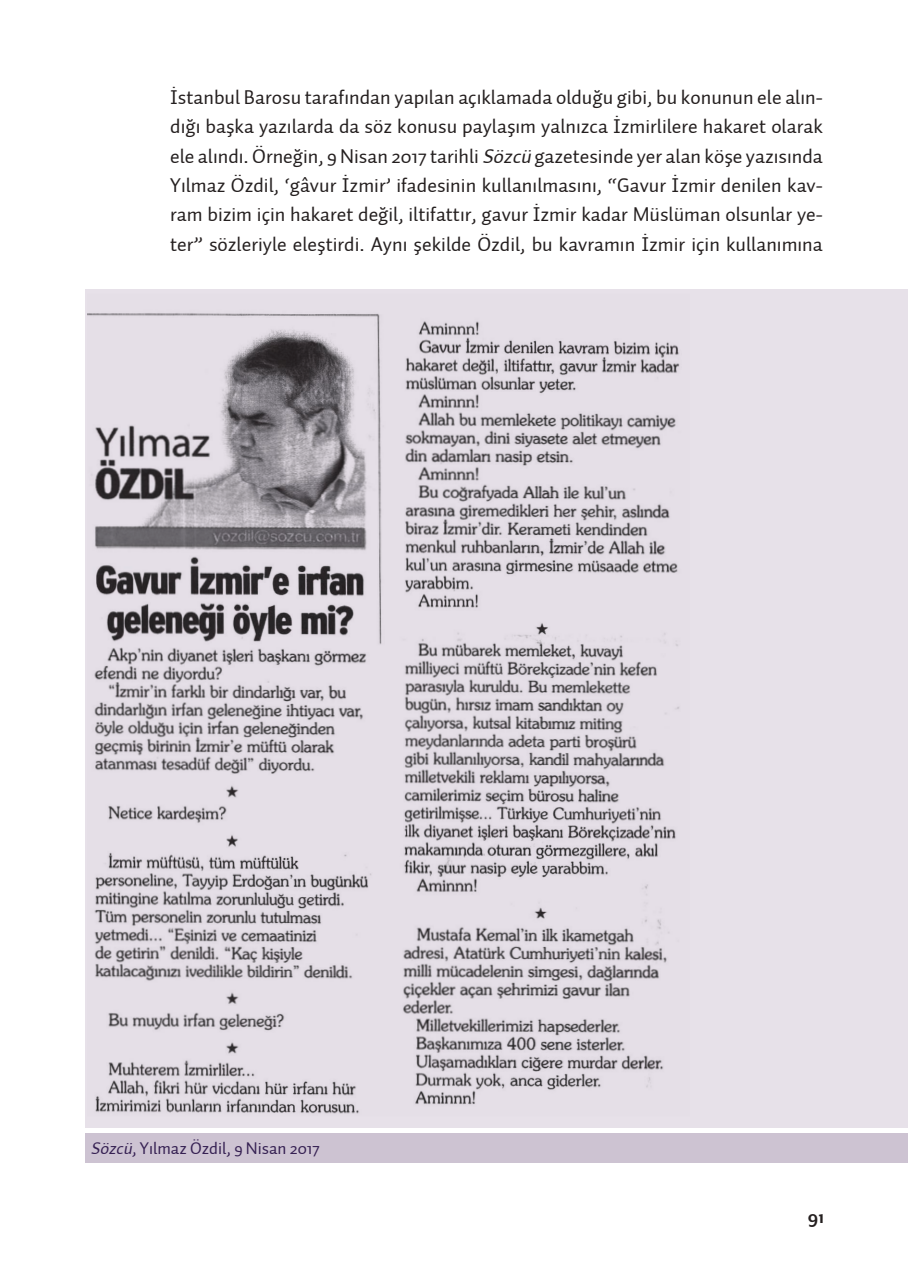
<style>
.page{position:relative;width:908px;height:1276px;background:#fff}
.page>*{position:absolute;margin:0;border:0;box-sizing:border-box;transform-origin:0 0}
.t1{font:20px/29.4px "Auto 2 TR Regular";color:#241f1f;text-align:justify}
.t2{font:700 20px "Mr Eaves San OT";color:#241f1f}
.t3{font:17px "Auto 2 TR Regular";color:#362153}
.s1{font-style:italic}
</style>
<div class="page">
<div style="left:85px;top:1133px;width:822px;height:29px;background:#cdc3d2"></div>
<div style="left:85px;top:289px;width:822px;height:838px;background:#e7e1e9"></div>
<img style="left:87px;top:313px;width:593px;height:801px">
<p class="t1" style="left:170px;top:83px;width:653px">İstanbul Barosu tarafından yapılan açıklamada olduğu gibi, bu konunun ele alın&shy;dığı başka yazılarda da söz konusu paylaşım yalnızca İzmirlilere hakaret olarak ele alındı. Örneğin, 9 Nisan 2017 tarihli <span class="s1">Sözcü</span> gazetesinde yer alan köşe yazısında Yılmaz Özdil, ‘gâvur İzmir’ ifadesinin kullanılmasını, “Gavur İzmir denilen kav&shy;ram bizim için hakaret değil, iltifattır, gavur İzmir kadar Müslüman olsunlar ye&shy;ter” sözleriyle eleştirdi. Aynı şekilde Özdil, bu kavramın İzmir için kullanımına</p>
<p class="t3" style="left:91px;top:1137px;width:230px"><span class="s1">Sözcü</span>, Yılmaz Özdil, 9 Nisan 2017</p>
<p class="t2" style="left:807px;top:1206px;width:18px">91</p>
</div>
